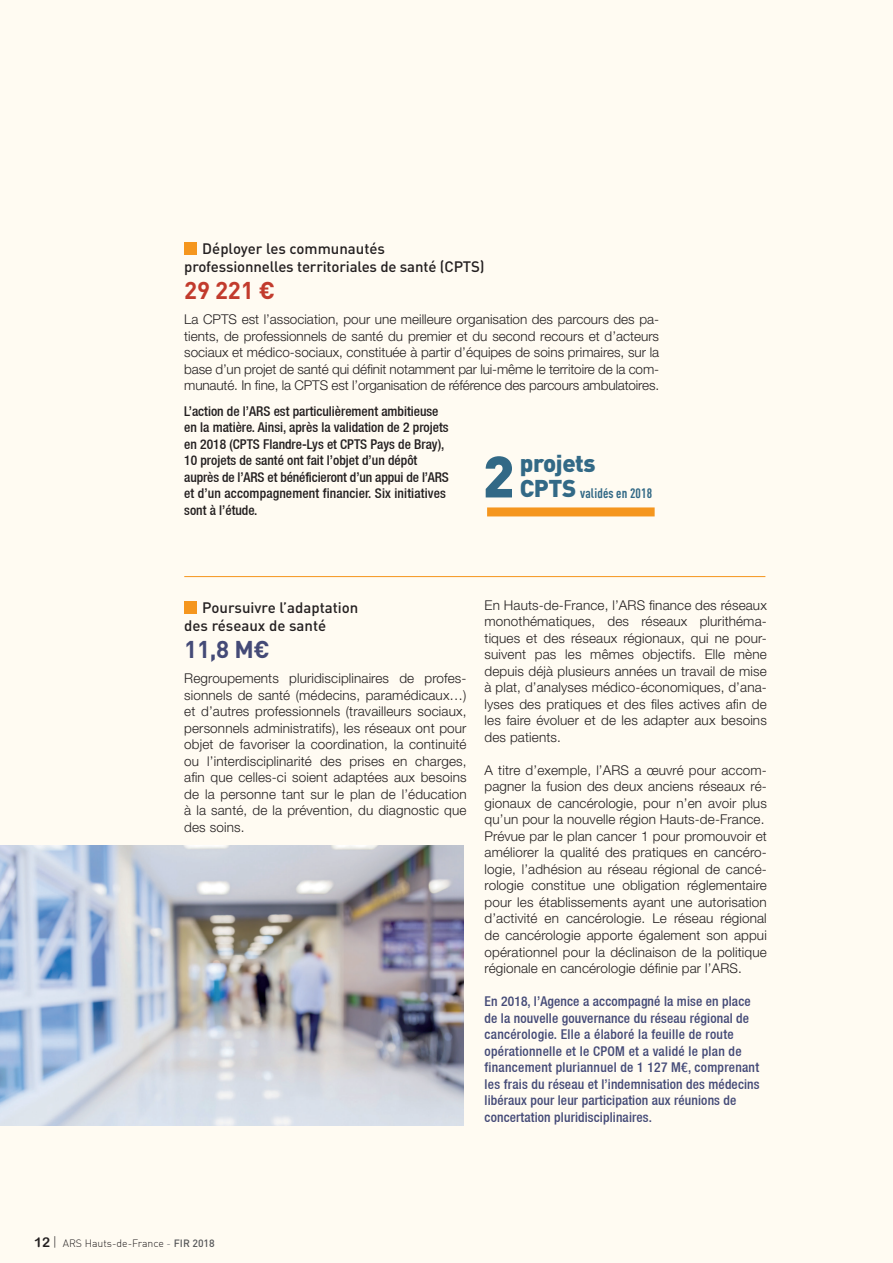
<style>
.page{position:relative;width:893px;height:1263px;background:#fffbf2}
.page>*{position:absolute;margin:0;border:0;box-sizing:border-box;transform-origin:0 0}
.t1{font:900 57.45px "DIN";color:#326986}
.t2{font:900 24px "DIN";letter-spacing:-.02em;color:#326986}
.t3{font:700 24px "DIN";color:#444a77}
.t4{font:700 24px "DIN";color:#c23b2d}
.t5{font:500 15px "DIN";letter-spacing:-.01em;color:#231f20}
.t6{font:300 13.5px/16.5px "Helvetica Neue LT Std";letter-spacing:.01em;color:#231f20;text-align:justify}
.t7{font:500 condensed 13.5px/16.5px "Helvetica Neue LT";letter-spacing:.01em;color:#444a77}
.t8{font:500 condensed 13.5px "Helvetica Neue LT";color:#231f20}
.t9{font:700 13.5px "DIN Cond";letter-spacing:.01em;color:#326986}
.t10{font:300 10.5px "DIN";color:#231f20}
.s1{font-family:"Arial Rounded MT Bold";font-weight:400;font-size:13.5px}
.s2{font-family:"Today Sans HEFOP";font-size:13.5px}
.s3{color:#57585a}
.s4{font-weight:500;color:#57585a}
</style>
<div class="page">
<img style="left:0;top:846px;width:463px;height:279px">
<div style="left:184px;top:242px;width:13px;height:13px;background:#f5961e"></div>
<div style="left:184px;top:601px;width:13px;height:13px;background:#f5961e"></div>
<div style="left:487px;top:507px;width:168px;height:9px;background:#f5961e"></div>
<hr style="left:184px;top:576px;width:581px;height:1px;background:#f5961e">
<p class="t5" style="left:202px;top:239px;width:184px">Déployer les communautés</p>
<p class="t5" style="left:184px;top:257px;width:302px">professionnelles territoriales de santé (CPTS)</p>
<p class="t4" style="left:184px;top:274px;width:93px">29 221 €</p>
<p class="t6" style="left:184px;top:311px;width:476px">La CPTS est l’association, pour une meilleure organisation des parcours des pa&shy;tients, de professionnels de santé du premier et du second recours et d’acteurs sociaux et médico-sociaux, constituée à partir d’équipes de soins primaires, sur la base d’un projet de santé qui définit notamment par lui-même le territoire de la com&shy;munauté. In fine, la CPTS est l’organisation de référence des parcours ambulatoires.</p>
<p class="t8" style="left:184px;top:403px;width:256px">L’action de l’ARS est particulièrement ambitieuse</p>
<p class="t8" style="left:184px;top:419px;width:266px">en la matière. Ainsi, après la validation de 2 projets</p>
<p class="t8" style="left:184px;top:436px;width:262px">en 2018 (CPTS Flandre-Lys et CPTS Pays de Bray),</p>
<p class="t8" style="left:184px;top:452px;width:235px">10 projets de santé ont fait l’objet d’un dépôt</p>
<p class="t8" style="left:184px;top:469px;width:266px">auprès de l’ARS et bénéficieront d’un appui de l’ARS</p>
<p class="t8" style="left:184px;top:485px;width:263px">et d’un accompagnement financier. Six initiatives</p>
<p class="t8" style="left:184px;top:502px;width:75px">sont à l’étude.</p>
<p class="t2" style="left:520px;top:447px;width:77px">projets</p>
<p class="t1" style="left:483px;top:438px;width:33px">2</p>
<p class="t2" style="left:520px;top:473px;width:58px">CPTS</p>
<p class="t9" style="left:580px;top:484px;width:73px">validés en 2018</p>
<p class="t5" style="left:202px;top:598px;width:158px">Poursuivre l’adaptation</p>
<p class="t5" style="left:184px;top:616px;width:144px">des réseaux de santé</p>
<p class="t3" style="left:184px;top:633px;width:87px">11,8 M€</p>
<p class="t6" style="left:184px;top:670px;width:284px">Regroupements pluridisciplinaires de profes&shy;sionnels de santé (médecins, paramédicaux…) et d’autres professionnels (travailleurs sociaux, personnels administratifs), les réseaux ont pour objet de favoriser la coordination, la continuité ou l’interdisciplinarité des prises en charges, afin que celles-ci soient adaptées aux besoins de la personne tant sur le plan de l’éducation à la santé, de la prévention, du diagnostic que des soins.</p>
<p class="t6" style="left:485px;top:597px;width:284px">En Hauts-de-France, l’ARS finance des réseaux monothématiques, des réseaux plurithéma&shy;tiques et des réseaux régionaux, qui ne pour&shy;suivent pas les mêmes objectifs. Elle mène depuis déjà plusieurs années un travail de mise à plat, d’analyses médico-économiques, d’ana&shy;lyses des pratiques et des files actives afin de les faire évoluer et de les adapter aux besoins des patients.</p>
<p class="t6" style="left:485px;top:762px;width:284px">A titre d’exemple, l’ARS a œuvré pour accom&shy;pagner la fusion des deux anciens réseaux ré&shy;gionaux de cancérologie, pour n’en avoir plus qu’un pour la nouvelle région Hauts-de-France.</p>
<p class="t6" style="left:485px;top:828px;width:284px">Prévue par le plan cancer 1 pour promouvoir et améliorer la qualité des pratiques en cancéro&shy;logie, l’adhésion au réseau régional de cancé&shy;rologie constitue une obligation réglementaire pour les établissements ayant une autorisation d’activité en cancérologie. Le réseau régional de cancérologie apporte également son appui opérationnel pour la déclinaison de la politique régionale en cancérologie définie par l’ARS.</p>
<p class="t7" style="left:485px;top:993px;width:277px">En 2018, l’Agence a accompagné la mise en place de la nouvelle gouvernance du réseau régional de cancérologie. Elle a élaboré la feuille de route opérationnelle et le CPOM et a validé le plan de financement pluriannuel de 1 127 M€, comprenant les frais du réseau et l’indemnisation des médecins libéraux pour leur participation aux réunions de concertation pluridisciplinaires.</p>
<p class="t10" style="left:34px;top:1236px;width:182px"><span class="s1">12</span> <span class="s2">|</span> ARS Hauts-de-France <span class="s3">-</span> <span class="s4">FIR 2018</span></p>
</div>
